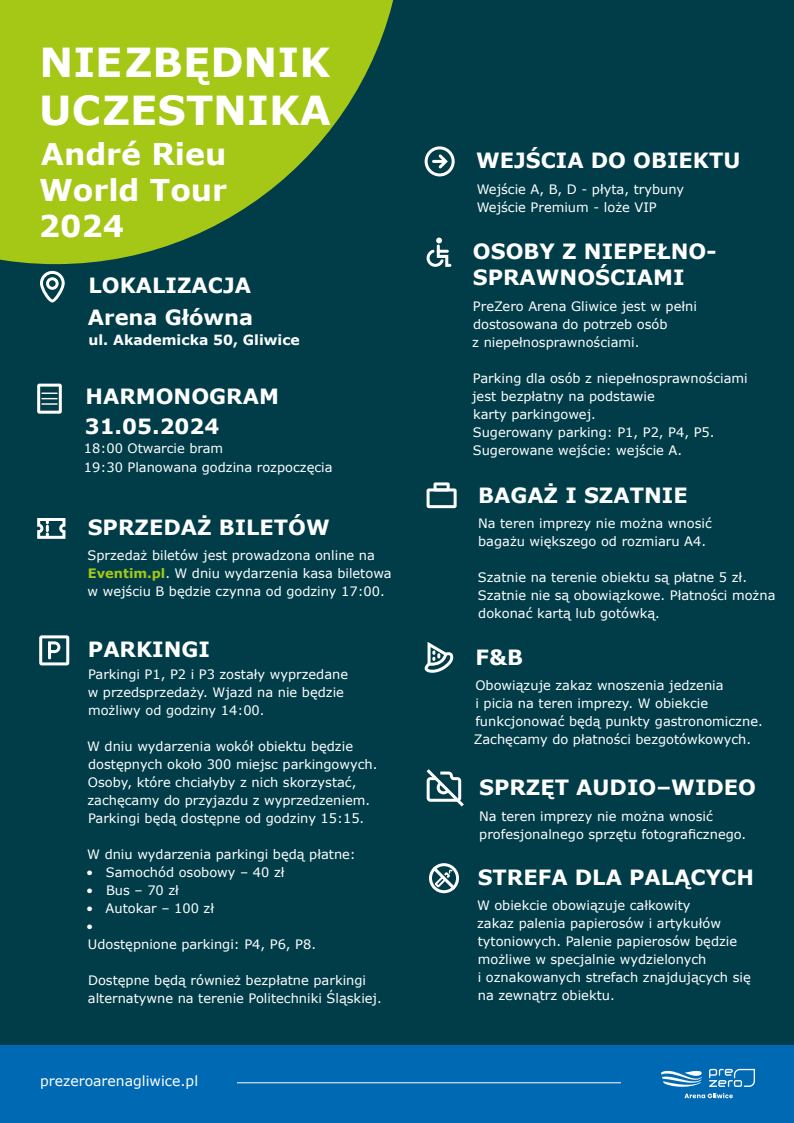
<style>
.page{position:relative;width:794px;height:1123px;background:#fff}
.page>*{position:absolute;margin:0;border:0;box-sizing:border-box;transform-origin:0 0}
.t1{font:700 40px/48px "Verdana";color:#fff}
.t2{font:700 30px/36px "Verdana";color:#fff;text-align:justify}
.t3{font:700 21px/25.2px "Verdana";color:#fff}
.t4{font:700 14px "Verdana";color:#fff}
.t5{font:14px "Verdana";color:#fff}
.t6{font:13px/18px "Verdana";color:#fff}
.s1{font-weight:700;color:#a5c715}
</style>
<div class="page">
<div style="left:0;top:0;width:794px;height:1052px;background:#003d49"></div>
<svg style="left:0;top:0;width:394px;height:264px;fill:#a5c715"></svg>
<div style="left:0;top:1046px;width:794px;height:77px;background:#0069b4"></div>
<hr style="left:237px;top:1082px;width:384px;height:1px;background:#fff">
<svg style="left:37px;top:384px;width:25px;height:30px"></svg>
<svg style="left:427px;top:238px;width:24px;height:29px"></svg>
<svg style="left:39px;top:635px;width:30px;height:30px"></svg>
<svg style="left:427px;top:482px;width:30px;height:26px"></svg>
<svg style="left:37px;top:518px;width:28px;height:21px"></svg>
<svg style="left:425px;top:146px;width:30px;height:30px"></svg>
<hr style="left:432px;top:160px;width:14px;height:3px;background:#fff;border-radius:2px">
<svg style="left:429px;top:863px;width:30px;height:30px"></svg>
<svg style="left:427px;top:769px;width:37px;height:38px"></svg>
<svg style="left:424px;top:642px;width:30px;height:31px"></svg>
<svg style="left:40px;top:271px;width:25px;height:32px"></svg>
<svg style="left:661px;top:1071px;width:41px;height:16px"></svg>
<svg style="left:709px;top:1069px;width:46px;height:18px"></svg>
<svg style="left:684px;top:1093px;width:49px;height:5px"></svg>
<h1 class="t1" style="left:39px;top:39px;width:293px">NIEZBĘDNIK<br>UCZESTNIKA</h1>
<h2 class="t2" style="left:39px;top:137px;width:190px">André Rieu World Tour 2024</h2>
<h3 class="t3" style="left:88px;top:273px;width:164px">LOKALIZACJA</h3>
<h3 class="t3" style="left:88px;top:305px;width:167px">Arena Główna</h3>
<p class="t4" style="left:89px;top:330px;width:213px">ul. Akademicka 50, Gliwice</p>
<h3 class="t3" style="left:86px;top:384px;width:195px">HARMONOGRAM</h3>
<h3 class="t3" style="left:85px;top:414px;width:136px">31.05.2024</h3>
<p class="t6" style="left:84px;top:439px;width:250px;line-height:19px">18:00 Otwarcie bram<br>19:30 Planowana godzina rozpoczęcia</p>
<h3 class="t3" style="left:88px;top:515px;width:244px">SPRZEDAŻ BILETÓW</h3>
<p class="t6" style="left:88px;top:547px;width:306px">Sprzedaż biletów jest prowadzona online na<br><span class="s1">Eventim.pl</span>. W dniu wydarzenia kasa biletowa w wejściu B będzie czynna od godziny 17:00.</p>
<h3 class="t3" style="left:88px;top:637px;width:124px">PARKINGI</h3>
<p class="t6" style="left:88px;top:666px;width:262px">Parkingi P1, P2 i P3 zostały wyprzedane w przedsprzedaży. Wjazd na nie będzie możliwy od godziny 14:00.</p>
<p class="t6" style="left:87px;top:738px;width:292px">W dniu wydarzenia wokół obiektu będzie dostępnych około 300 miejsc parkingowych.<br>Osoby, które chciałyby z nich skorzystać, zachęcamy do przyjazdu z wyprzedzeniem.<br>Parkingi będą dostępne od godziny 15:15.</p>
<p class="t6" style="left:87px;top:846px;width:270px">W dniu wydarzenia parkingi będą płatne:</p>
<p class="t6" style="left:86px;top:864px;width:200px">• Samochód osobowy – 40 zł</p>
<p class="t6" style="left:86px;top:882px;width:94px">• Bus – 70 zł</p>
<p class="t6" style="left:86px;top:900px;width:231px">• Autokar – 100 zł<br>•<br>Udostępnione parkingi: P4, P6, P8.</p>
<p class="t6" style="left:88px;top:972px;width:295px">Dostępne będą również bezpłatne parkingi alternatywne na terenie Politechniki Śląskiej.</p>
<p class="t5" style="left:40px;top:1072px;width:160px">prezeroarenagliwice.pl</p>
<h3 class="t3" style="left:476px;top:148px;width:266px">WEJŚCIA DO OBIEKTU</h3>
<p class="t6" style="left:477px;top:180px;width:209px">Wejście A, B, D - płyta, trybuny<br>Wejście Premium - loże VIP</p>
<h3 class="t3" style="left:473px;top:239px;width:245px">OSOBY Z NIEPEŁNO-<br>SPRAWNOŚCIAMI</h3>
<p class="t6" style="left:472px;top:297px;width:226px">PreZero Arena Gliwice jest w pełni dostosowana do potrzeb osób<br>z niepełnosprawnościami.</p>
<p class="t6" style="left:472px;top:369px;width:277px">Parking dla osób z niepełnosprawnościami jest bezpłatny na podstawie<br>karty parkingowej.<br>Sugerowany parking: P1, P2, P4, P5.<br>Sugerowane wejście: wejście A.</p>
<h3 class="t3" style="left:478px;top:483px;width:211px">BAGAŻ I SZATNIE</h3>
<p class="t6" style="left:478px;top:514px;width:235px">Na teren imprezy nie można wnosić bagażu większego od rozmiaru A4.</p>
<p class="t6" style="left:478px;top:568px;width:299px">Szatnie na terenie obiektu są płatne 5 zł.<br>Szatnie nie są obowiązkowe. Płatności można dokonać kartą lub gotówką.</p>
<h3 class="t3" style="left:475px;top:645px;width:49px">F&amp;B</h3>
<p class="t6" style="left:474px;top:677px;width:290px">Obowiązuje zakaz wnoszenia jedzenia<br>i picia na teren imprezy. W obiekcie funkcjonować będą punkty gastronomiczne.<br>Zachęcamy do płatności bezgotówkowych.</p>
<h3 class="t3" style="left:479px;top:775px;width:278px">SPRZĘT AUDIO–WIDEO</h3>
<p class="t6" style="left:479px;top:807px;width:269px">Na teren imprezy nie można wnosić profesjonalnego sprzętu fotograficznego.</p>
<h3 class="t3" style="left:478px;top:865px;width:278px">STREFA DLA PALĄCYCH</h3>
<p class="t6" style="left:477px;top:897px;width:275px">W obiekcie obowiązuje całkowity<br>zakaz palenia papierosów i artykułów tytoniowych. Palenie papierosów będzie możliwe w specjalnie wydzielonych<br>i oznakowanych strefach znajdujących się na zewnątrz obiektu.</p>
</div>
